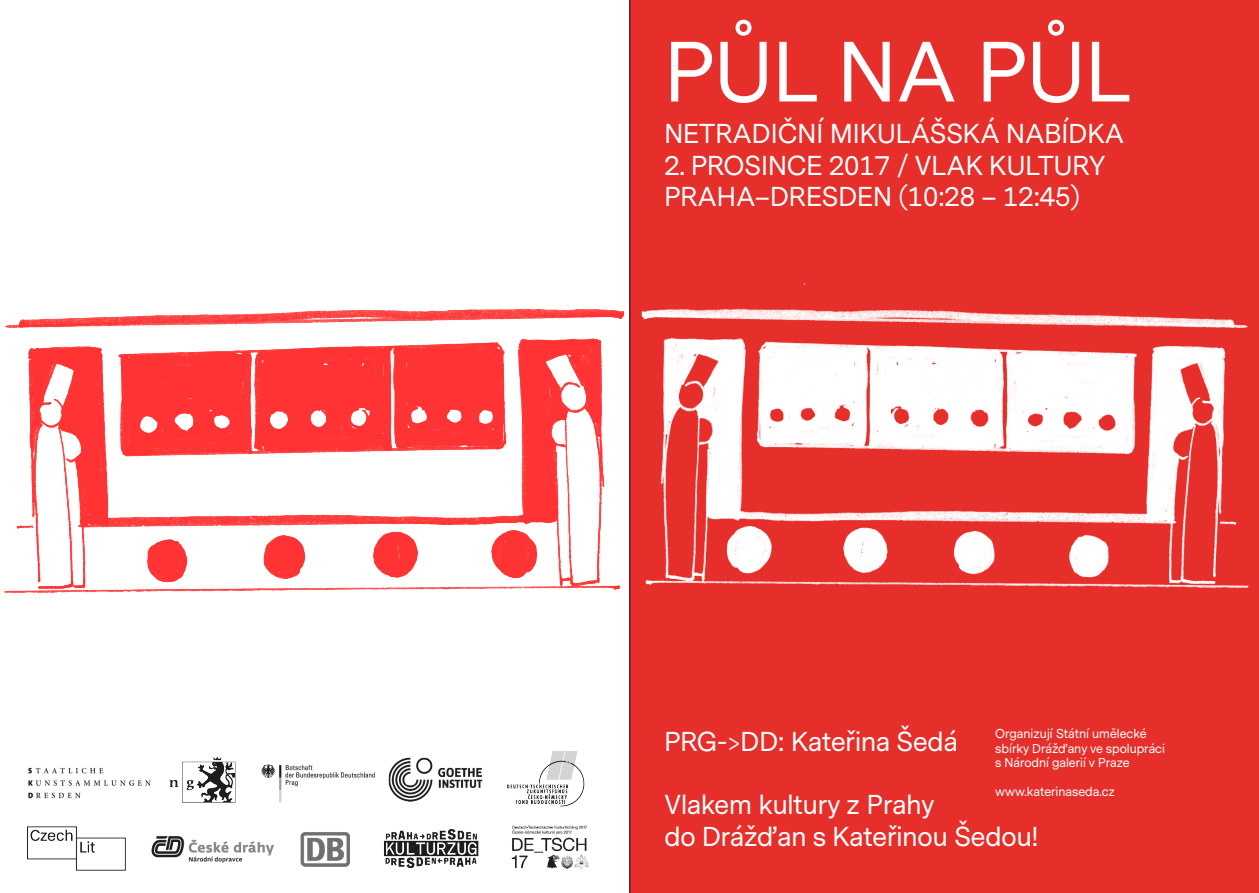
<style>
.page{position:relative;width:1259px;height:893px;background:#fff}
.page>*{position:absolute;margin:0;border:0;box-sizing:border-box;transform-origin:0 0}
.t1{font:79.5px "Messina Sans";color:#fff}
.t2{font:25.5px "Messina Sans";color:#fff}
.t3{font:12px "Messina Sans";color:#fff}
</style>
<div class="page">
<div style="left:629px;top:0;width:630px;height:893px;background:#e62e2a"></div>
<img style="left:641px;top:283px;width:608px;height:305px">
<hr style="left:629px;top:0;width:1px;height:893px;background:#1d1d1b">
<img style="left:4px;top:300px;width:627px;height:319px">
<img style="left:27px;top:751px;width:562px;height:120px">
<p class="t1" style="left:664px;top:20px;width:469px">PŮL NA PŮL</p>
<p class="t2" style="left:664px;top:117px;width:461px">NETRADIČNÍ MIKULÁŠSKÁ NABÍDKA</p>
<p class="t2" style="left:664px;top:149px;width:443px">2. PROSINCE 2017 / VLAK KULTURY</p>
<p class="t2" style="left:664px;top:180px;width:416px">PRAHA–DRESDEN (10:28 – 12:45)</p>
<p class="t2" style="left:664px;top:725px;width:295px">PRG-&gt;DD: Kateřina Šedá</p>
<p class="t3" style="left:995px;top:726px;width:153px">Organizují Státní umělecké</p>
<p class="t3" style="left:995px;top:740px;width:171px">sbírky Drážďany ve spolupráci</p>
<p class="t3" style="left:995px;top:755px;width:136px">s Národní galerií v Praze</p>
<p class="t3" style="left:995px;top:783px;width:121px">www.katerinaseda.cz</p>
<p class="t2" style="left:664px;top:788px;width:271px">Vlakem kultury z Prahy</p>
<p class="t2" style="left:664px;top:819px;width:376px">do Drážďan s Kateřinou Šedou!</p>
</div>
